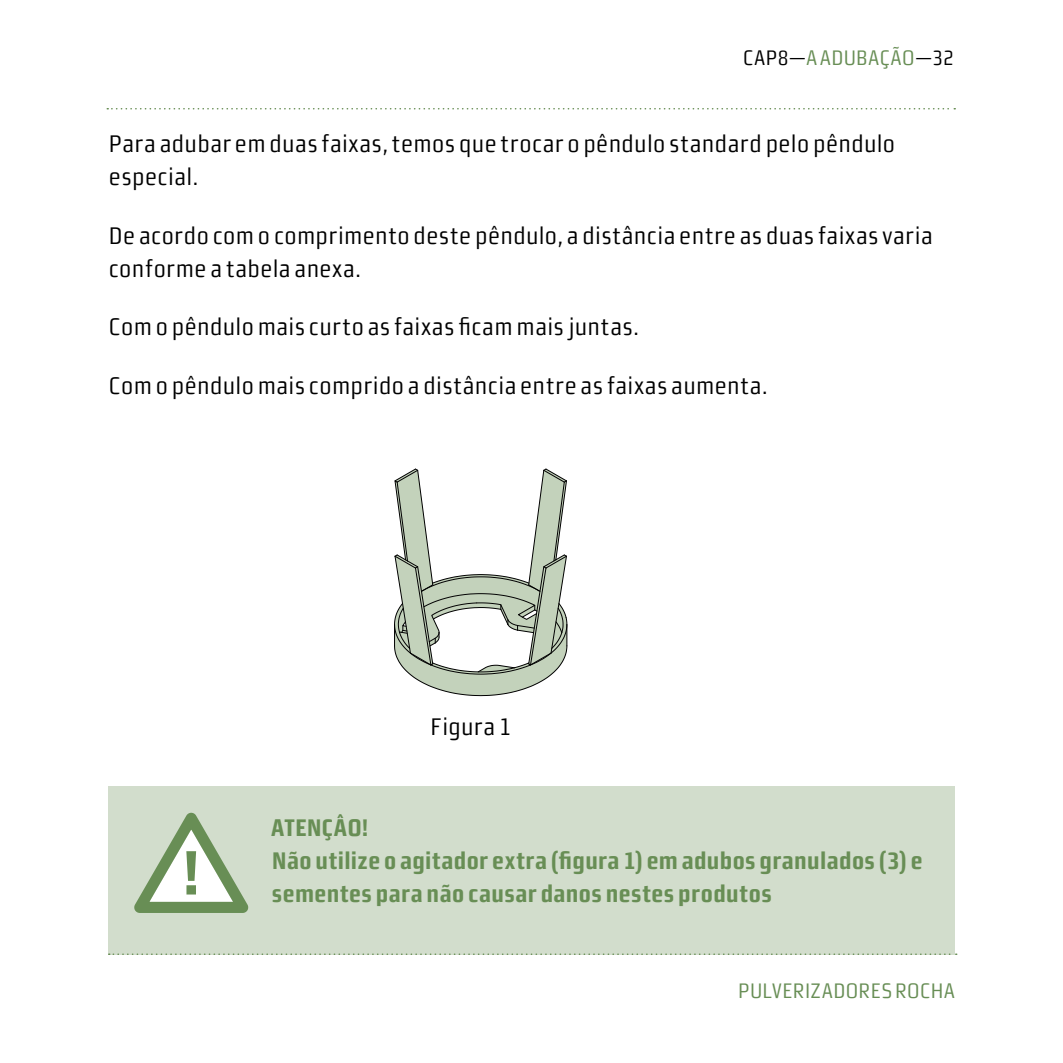
<style>
.page{position:relative;width:1063px;height:1063px;background:#fff}
.page>*{position:absolute;margin:0;border:0;box-sizing:border-box;transform-origin:0 0}
.t1{font:24px/33px "Morgan Sans Cond Regular Lining";letter-spacing:.015em;color:#000}
.t2{font:24px/33px "Morgan Sans Cond Bold Lining";letter-spacing:.02em;color:#688e55}
.t3{font:21px "Morgan Sans Cond Regular Lining";letter-spacing:.02em;color:#688e55}
.s1{color:#000}
</style>
<div class="page">
<div style="left:108px;top:786px;width:847px;height:169px;background:#d2ddcc"></div>
<svg style="left:134px;top:813px;width:114px;height:100px"></svg>
<svg style="left:394px;top:468px;width:174px;height:228px"></svg>
<svg style="left:109px;top:953px;width:848px;height:2px"></svg>
<svg style="left:107px;top:108px;width:848px;height:2px"></svg>
<p class="t3" style="left:743px;top:46px;width:212px"><span class="s1">CAP8—</span>A ADUBAÇÃO<span class="s1">—32</span></p>
<p class="t1" style="left:109px;top:127px;width:788px">Para adubar em duas faixas, temos que trocar o pêndulo standard pelo pêndulo especial.</p>
<p class="t1" style="left:109px;top:219px;width:826px">De acordo com o comprimento deste pêndulo, a distância entre as duas faixas varia conforme a tabela anexa.</p>
<p class="t1" style="left:109px;top:310px;width:531px">Com o pêndulo mais curto as faixas ficam mais juntas.</p>
<p class="t1" style="left:109px;top:369px;width:660px">Com o pêndulo mais comprido a distância entre as faixas aumenta.</p>
<p class="t1" style="left:431px;top:710px;width:82px">Figura 1</p>
<p class="t2" style="left:271px;top:811px;width:653px">ATENÇÂO!<br>Não utilize o agitador extra (figura 1) em adubos granulados (3) e sementes para não causar danos nestes produtos</p>
<p class="t3" style="left:738px;top:978px;width:218px">PULVERIZADORES ROCHA</p>
</div>
